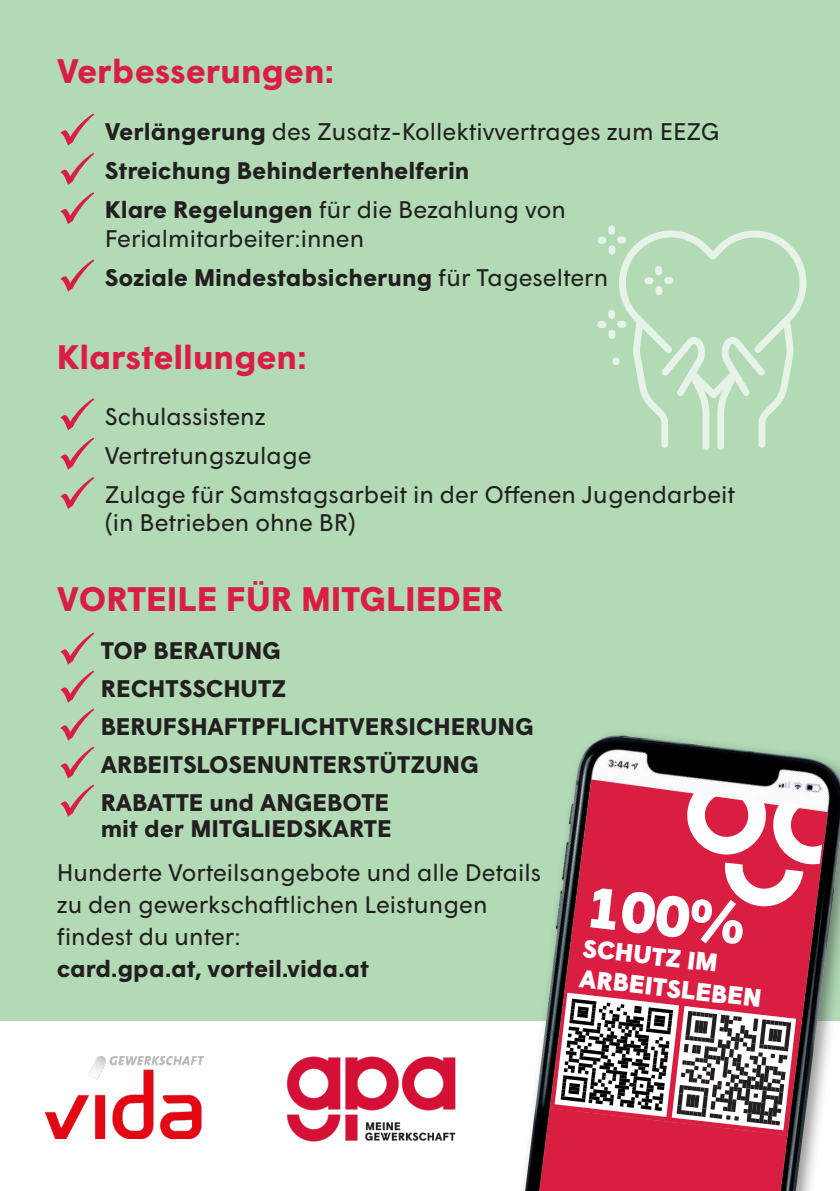
<style>
.page{position:relative;width:840px;height:1191px;background:#fff}
.page>*{position:absolute;margin:0;border:0;box-sizing:border-box;transform-origin:0 0}
.t1{font:900 57.2px "Wigrum";color:#fff}
.t2{font:700 34px "Wigrum";color:#da1e42}
.t3{font:900 25.2px/30.4px "Wigrum";color:#fff}
.t4{font:24px/32px "Wigrum";color:#231f20}
.t5{font:700 24px/26px "Wigrum";color:#231f20;text-align:right}
.s1{color:#da1e42}
.s2{font-weight:700}
.s3{font-weight:400}
</style>
<div class="page">
<div style="left:0;top:0;width:839px;height:1020px;background:#b1dab5"></div>
<svg style="left:608px;top:225px;width:199px;height:225px"></svg>
<svg style="left:616px;top:321px;width:10px;height:7px"></svg>
<div style="left:597px;top:321px;width:9px;height:7px;background:#e7f3e8;border-radius:3px"></div>
<svg style="left:607px;top:225px;width:7px;height:10px"></svg>
<div style="left:608px;top:245px;width:7px;height:10px;background:#e7f3e8;border-radius:3px"></div>
<svg style="left:616px;top:236px;width:10px;height:7px"></svg>
<div style="left:597px;top:237px;width:9px;height:7px;background:#e7f3e8;border-radius:3px"></div>
<div style="left:612px;top:357px;width:7px;height:8px;background:#e7f3e8;border-radius:50%"></div>
<img style="left:45px;top:1056px;width:158px;height:82px">
<img style="left:286px;top:1056px;width:170px;height:86px">
<div style="left:513px;top:728px;width:326px;height:463px;background:#231f20;opacity:.48"></div>
<img style="left:525px;top:735px;width:314px;height:456px">
<svg style="left:538px;top:992px;width:257px;height:199px"></svg>
<svg style="left:684px;top:781px;width:141px;height:127px;background:#e38294"></svg>
<h2 class="t2" style="left:57px;top:46px;width:279px">Verbesserungen:</h2>
<p class="t4" style="left:57px;top:114px;width:664px"><span class="s1">✓</span> <span class="s2">Verlängerung</span> des Zusatz-Kollektivvertrages zum EEZG</p>
<p class="t5" style="left:57px;top:156px;width:414px"><span class="s1">✓</span> Streichung Behindertenhelferin</p>
<p class="t4" style="left:105px;top:194px;width:462px;line-height:28px;text-indent:-48px"><span class="s1">✓</span> <span class="s2">Klare Regelungen</span> für die Bezahlung von<br>Ferialmitarbeiter:innen</p>
<p class="t5" style="left:57px;top:263px;width:552px"><span class="s1">✓</span> Soziale Mindestabsicherung <span class="s3">für Tageseltern</span></p>
<h2 class="t2" style="left:57px;top:331px;width:251px">Klarstellungen:</h2>
<p class="t4" style="left:57px;top:398px;width:210px"><span class="s1">✓</span> Schulassistenz</p>
<p class="t4" style="left:57px;top:438px;width:256px"><span class="s1">✓</span> Vertretungszulage</p>
<p class="t4" style="left:105px;top:479px;width:631px;line-height:28px;text-indent:-48px"><span class="s1">✓</span> Zulage für Samstagsarbeit in der Offenen Jugendarbeit (in Betrieben ohne BR)</p>
<h2 class="t2" style="left:57px;top:573px;width:448px">VORTEILE FÜR MITGLIEDER</h2>
<p class="t5" style="left:57px;top:635px;width:225px"><span class="s1">✓</span> TOP BERATUNG</p>
<p class="t5" style="left:57px;top:673px;width:231px"><span class="s1">✓</span> RECHTSSCHUTZ</p>
<p class="t5" style="left:57px;top:711px;width:478px"><span class="s1">✓</span> BERUFSHAFTPFLICHTVERSICHERUNG</p>
<p class="t5" style="left:57px;top:749px;width:423px"><span class="s1">✓</span> ARBEITSLOSENUNTERSTÜTZUNG</p>
<p class="t5" style="left:57px;top:787px;width:336px"><span class="s1">✓</span> RABATTE und ANGEBOTE mit der MITGLIEDSKARTE</p>
<p class="t4" style="left:57px;top:854px;width:485px">Hunderte Vorteilsangebote und alle Details zu den gewerkschaftlichen Leistungen findest du unter:</p>
<p class="t5" style="left:57px;top:953px;width:314px">card.gpa.at, vorteil.vida.at</p>
<h1 class="t1" style="left:591px;top:864px;width:162px;rotate:6deg">100%</h1>
<p class="t3" style="left:584px;top:931px;width:185px;rotate:6deg">SCHUTZ IM<br>ARBEITSLEBEN</p>
</div>
